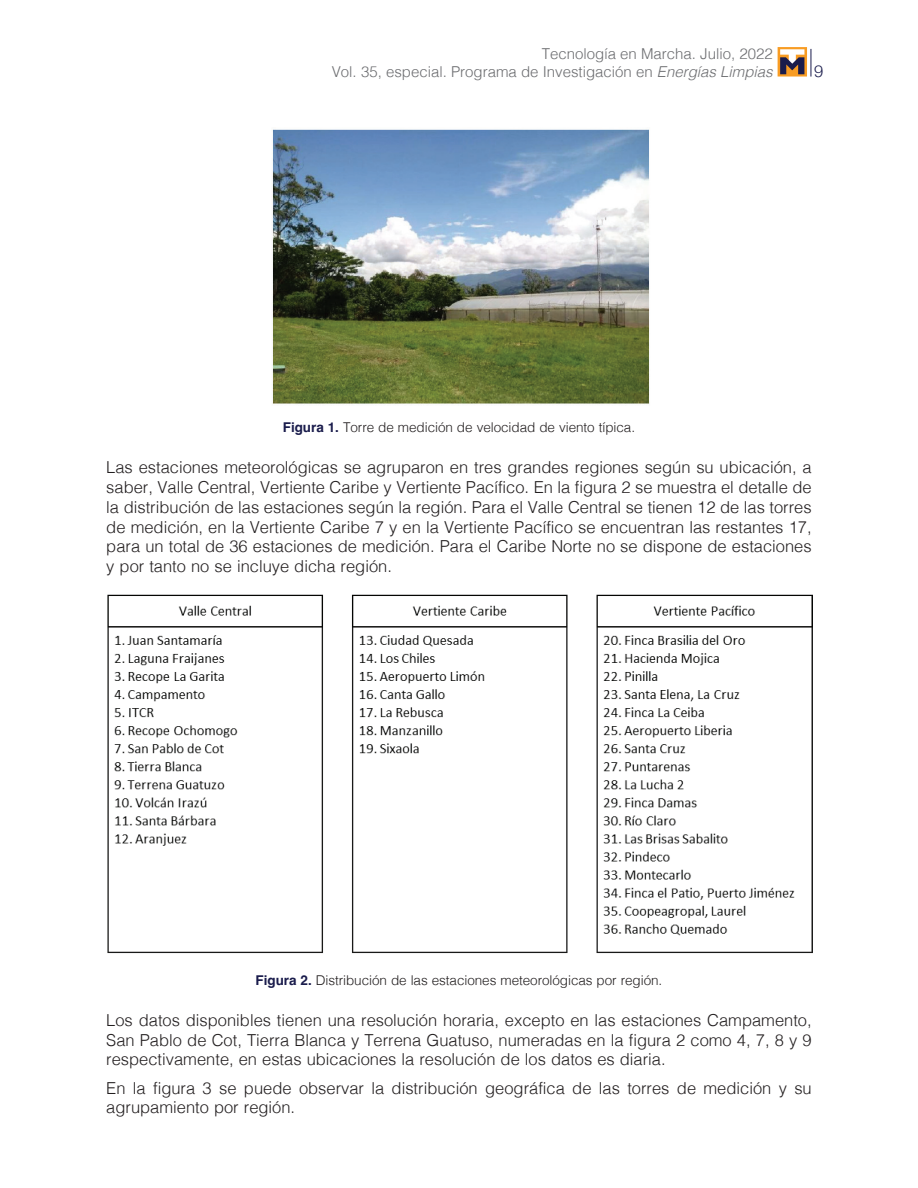
<style>
.page{position:relative;width:918px;height:1188px;background:#fff}
.page>*{position:absolute;margin:0;border:0;box-sizing:border-box;transform-origin:0 0}
.t1{font:300 16.5px/19.8px "Helvetica";color:#231f20;text-align:justify}
.t2{font:300 16.5px "Helvetica Neue";color:#1a1c4c}
.t3{font:300 15px/18px "Helvetica";color:#6c6d70;text-align:right}
.t4{font:300 13.5px "Helvetica";letter-spacing:-.005em;color:#231f20}
.s1{font-style:italic}
.s2{font-weight:700;color:#1a1c4c}
</style>
<div class="page">
<svg style="left:811px;top:49px;width:1px;height:28px"></svg>
<svg style="left:778px;top:47px;width:29px;height:30px"></svg>
<svg style="left:780px;top:49px;width:24px;height:25px"></svg>
<img style="left:272px;top:129px;width:378px;height:275px">
<img style="left:107px;top:594px;width:705px;height:360px">
<p class="t3" style="left:332px;top:43px;width:442px">Tecnología en Marcha. Julio, 2022<br>Vol. 35, especial. Programa de Investigación en <span class="s1">Energías Limpias</span></p>
<p class="t2" style="left:814px;top:57px;width:11px">9</p>
<p class="t4" style="left:283px;top:416px;width:354px"><span class="s2">Figura 1.</span> Torre de medición de velocidad de viento típica.</p>
<p class="t1" style="left:106px;top:456px;width:707px">Las estaciones meteorológicas se agruparon en tres grandes regiones según su ubicación, a saber, Valle Central, Vertiente Caribe y Vertiente Pacífico. En la figura 2 se muestra el detalle de la distribución de las estaciones según la región. Para el Valle Central se tienen 12 de las torres de medición, en la Vertiente Caribe 7 y en la Vertiente Pacífico se encuentran las restantes 17, para un total de 36 estaciones de medición. Para el Caribe Norte no se dispone de estaciones y por tanto no se incluye dicha región.</p>
<p class="t4" style="left:256px;top:968px;width:408px"><span class="s2">Figura 2.</span> Distribución de las estaciones meteorológicas por región.</p>
<p class="t1" style="left:106px;top:1009px;width:707px">Los datos disponibles tienen una resolución horaria, excepto en las estaciones Campamento, San Pablo de Cot, Tierra Blanca y Terrena Guatuso, numeradas en la figura 2 como 4, 7, 8 y 9 respectivamente, en estas ubicaciones la resolución de los datos es diaria.</p>
<p class="t1" style="left:106px;top:1077px;width:707px">En la figura 3 se puede observar la distribución geográfica de las torres de medición y su agrupamiento por región.</p>
</div>
